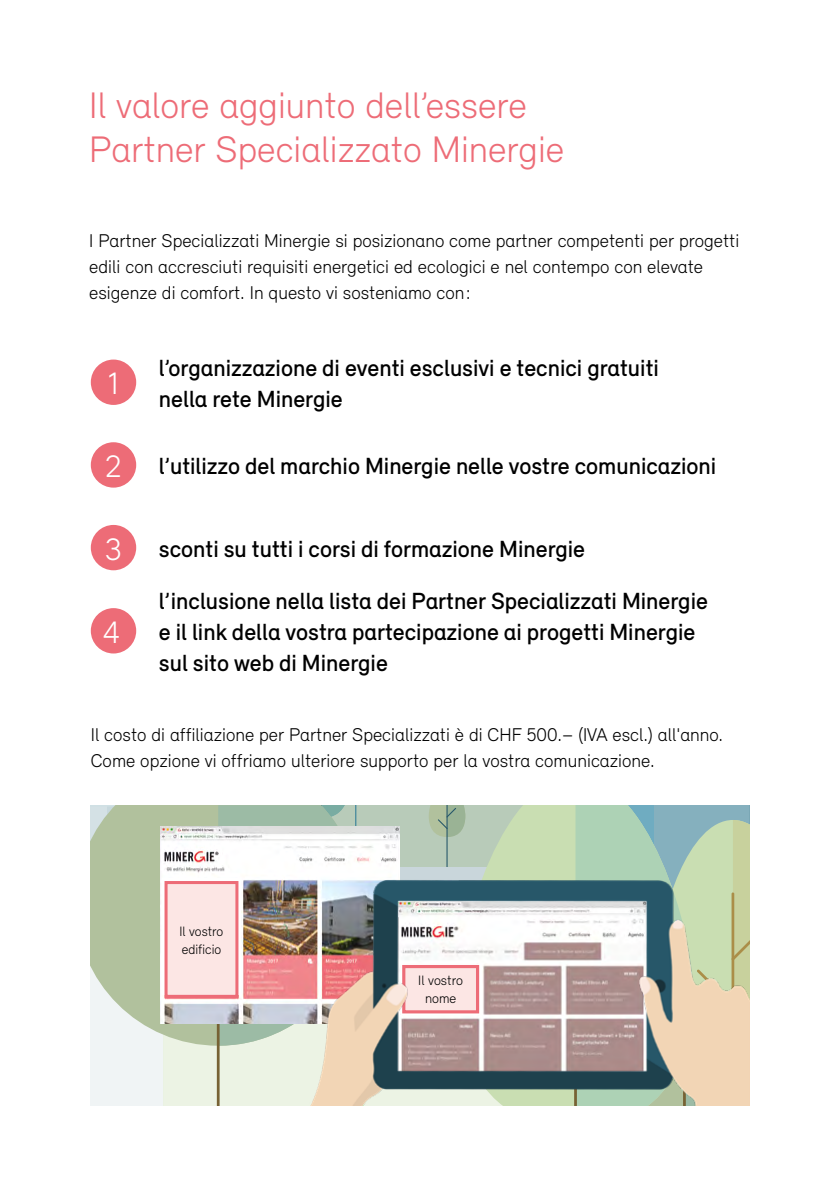
<style>
.page{position:relative;width:840px;height:1191px;background:#fff}
.page>*{position:absolute;margin:0;border:0;box-sizing:border-box;transform-origin:0 0}
.t1{font:300 38px/44px "Relevant";color:#ed6c77}
.t2{font:300 32px "Relevant";color:#fff}
.t3{font:500 24px/31px "Relevant";color:#000}
.t4{font:300 19px/26px "Relevant";color:#000}
.t5{font:300 14px/18px "Relevant";color:#000}
.s1{font-weight:300;font-size:32px;color:#fff}
</style>
<div class="page">
<div style="left:91px;top:525px;width:45px;height:45px;background:#ed6c77;border-radius:50%"></div>
<div style="left:91px;top:442px;width:45px;height:45px;background:#ed6c77;border-radius:50%"></div>
<div style="left:91px;top:359px;width:45px;height:46px;background:#ed6c77;border-radius:50%"></div>
<div style="left:91px;top:608px;width:45px;height:45px;background:#ed6c77;border-radius:50%"></div>
<svg style="left:360px;top:805px;width:97px;height:57px;background:#b2c6b2"></svg>
<svg style="left:457px;top:805px;width:61px;height:57px;background:#bacdb5"></svg>
<svg style="left:518px;top:805px;width:230px;height:57px;background:#abccb5"></svg>
<svg style="left:91px;top:805px;width:269px;height:300px"></svg>
<img style="left:160px;top:826px;width:239px;height:197px">
<svg style="left:162px;top:878px;width:79px;height:117px"></svg>
<div style="left:166px;top:882px;width:71px;height:114px;background:#fce6e4"></div>
<div style="left:164px;top:881px;width:74px;height:117px;border:3px solid #ed6c77"></div>
<img style="left:304px;top:862px;width:444px;height:243px">
<h1 class="t1" style="left:89px;top:82px;width:476px">Il valore aggiunto dell’essere<br>Partner Specializzato Minergie</h1>
<p class="t4" style="left:89px;top:227px;width:651px">I Partner Specializzati Minergie si posizionano come partner competenti per progetti edili con accresciuti requisiti energetici ed ecologici e nel contempo con elevate esigenze di comfort. In questo vi sosteniamo con:</p>
<h2 class="t2" style="left:107px;top:364px;width:14px">1</h2>
<p class="t3" style="left:159px;top:352px;width:501px">l’organizzazione di eventi esclusivi e tecnici gratuiti nella rete Minergie</p>
<p class="t3" style="left:105px;top:450px;width:612px"><span class="s1">2</span> l’utilizzo del marchio Minergie nelle vostre comunicazioni</p>
<p class="t3" style="left:105px;top:533px;width:481px"><span class="s1">3</span> sconti su tutti i corsi di formazione Minergie</p>
<h2 class="t2" style="left:103px;top:613px;width:19px">4</h2>
<p class="t3" style="left:159px;top:585px;width:550px">l’inclusione nella lista dei Partner Specializzati Minergie e il link della vostra partecipazione ai progetti Minergie sul sito web di Minergie</p>
<p class="t4" style="left:91px;top:721px;width:633px">Il costo di affiliazione per Partner Specializzati è di CHF 500.– (IVA escl.) all'anno.<br>Come opzione vi offriamo ulteriore supporto per la vostra comunicazione.</p>
<p class="t5" style="left:179px;top:921px;width:45px">Il vostro edificio</p>
<p class="t5" style="left:418px;top:971px;width:46px;text-align:center">Il vostro nome</p>
</div>
